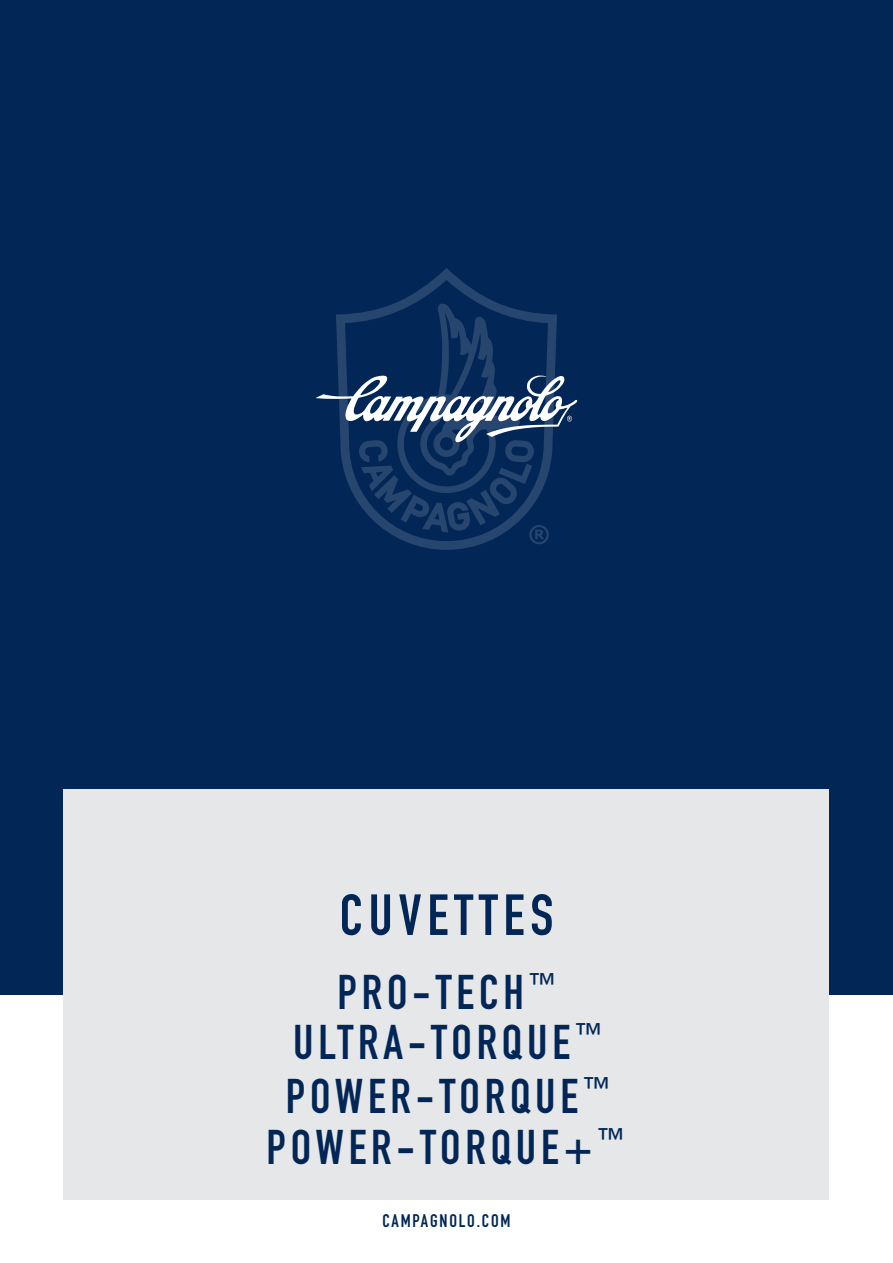
<style>
.page{position:relative;width:893px;height:1263px;background:#fff}
.page>*{position:absolute;margin:0;border:0;box-sizing:border-box;transform-origin:0 0}
.Normale{font:700 57px "DIN Condensed";letter-spacing:.1em;color:#022656}
.Normale-2{font:700 48px "DIN Condensed";letter-spacing:.1em;color:#022656}
.t1{font:700 18px "DIN Condensed";letter-spacing:.1em;color:#022656}
</style>
<div class="page">
<div style="left:0;top:0;width:893px;height:994px;background:#022656"></div>
<div style="left:64px;top:789px;width:765px;height:410px;background:#e6e7e9"></div>
<svg style="left:396px;top:268px;width:144px;height:282px"></svg>
<svg style="left:316px;top:303px;width:261px;height:241px"></svg>
<p class="Normale" style="left:340px;top:877px;width:215px">CUVETTES</p>
<p class="Normale-2" style="left:337px;top:960px;width:220px">PRO-TECH<sup>™</sup></p>
<p class="Normale-2" style="left:293px;top:1010px;width:311px">ULTRA-TORQUE<sup>™</sup></p>
<p class="Normale-2" style="left:286px;top:1063px;width:326px">POWER-TORQUE<sup>™</sup></p>
<p class="Normale-2" style="left:266px;top:1115px;width:360px">POWER-TORQUE+<sup>™</sup></p>
<p class="t1" style="left:382px;top:1209px;width:130px">CAMPAGNOLO.COM</p>
</div>
